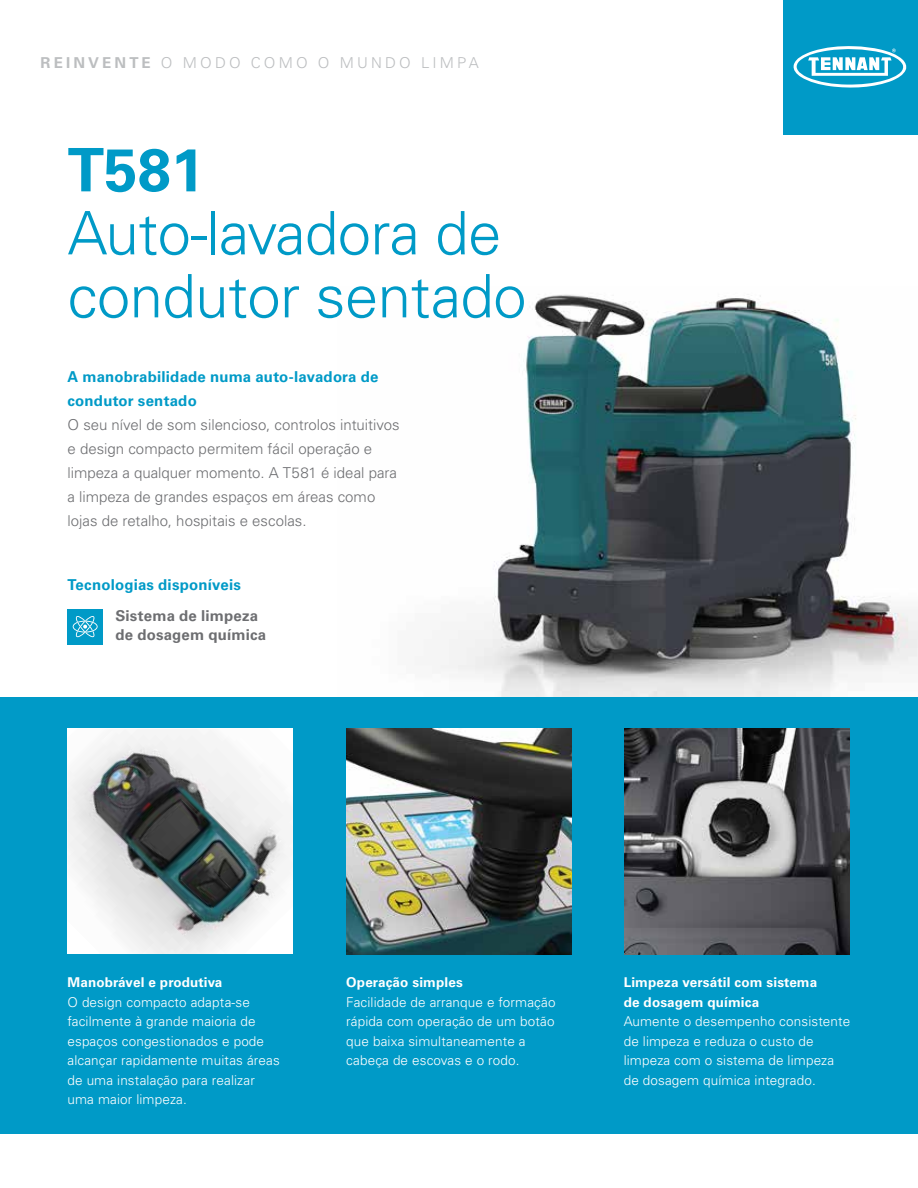
<style>
.page{position:relative;width:918px;height:1188px;background:#fff}
.page>*{position:absolute;margin:0;border:0;box-sizing:border-box;transform-origin:0 0}
.t1{font:300 60px/63px "Univers LT Std";letter-spacing:-.01em;color:#009ac7}
.t2{font:700 60px "Univers LT Std";color:#009ac7}
.t3{font:300 15px/24px "Univers LT Std";color:#6d6e71}
.t4{font:700 15px/24px "Univers LT Std";letter-spacing:.015em;color:#009ac7}
.t5{font:700 15px/19.5px "Univers LT Std";letter-spacing:.015em;color:#6d6e71}
.t6{font:300 15px "Univers LT Std";letter-spacing:.21em;color:#bcbec0}
.t7{font:300 13.5px/19.5px "Univers LT Std";letter-spacing:.01em;color:#fff}
.t8{font:700 13.5px/19.5px "Univers LT Std";letter-spacing:.01em;color:#fff}
.s1{font-weight:700}
</style>
<div class="page">
<img style="left:338px;top:294px;width:580px;height:404px">
<div style="left:0;top:698px;width:918px;height:436px;background:#009ac7"></div>
<img style="left:68px;top:729px;width:225px;height:225px">
<img style="left:624px;top:729px;width:226px;height:225px">
<img style="left:346px;top:729px;width:226px;height:225px">
<div style="left:783px;top:0;width:135px;height:135px;background:#009ac7"></div>
<svg style="left:793px;top:46px;width:114px;height:42px"></svg>
<div style="left:68px;top:609px;width:35px;height:35px;background:#009ac7"></div>
<svg style="left:73px;top:616px;width:25px;height:21px"></svg>
<p class="t6" style="left:40px;top:53px;width:440px"><span class="s1">REINVENTE</span> O MODO COMO O MUNDO LIMPA</p>
<h1 class="t2" style="left:68px;top:135px;width:138px">T581</h1>
<h1 class="t1" style="left:68px;top:202px;width:461px">Auto-lavadora de condutor sentado</h1>
<p class="t4" style="left:68px;top:365px;width:313px">A manobrabilidade numa auto-lavadora de condutor sentado</p>
<p class="t3" style="left:68px;top:412px;width:334px">O seu nível de som silencioso, controlos intuitivos e design compacto permitem fácil operação e limpeza a qualquer momento. A T581 é ideal para a limpeza de grandes espaços em áreas como lojas de retalho, hospitais e escolas.</p>
<p class="t4" style="left:67px;top:573px;width:175px">Tecnologias disponíveis</p>
<p class="t5" style="left:115px;top:606px;width:152px">Sistema de limpeza de dosagem química</p>
<p class="t8" style="left:67px;top:973px;width:156px">Manobrável e produtiva</p>
<p class="t7" style="left:67px;top:992px;width:214px">O design compacto adapta-se facilmente à grande maioria de espaços congestionados e pode alcançar rapidamente muitas áreas de uma instalação para realizar uma maior limpeza.</p>
<p class="t8" style="left:346px;top:973px;width:118px">Operação simples</p>
<p class="t7" style="left:346px;top:992px;width:211px">Facilidade de arranque e formação rápida com operação de um botão que baixa simultaneamente a cabeça de escovas e o rodo.</p>
<p class="t8" style="left:624px;top:973px;width:195px">Limpeza versátil com sistema de dosagem química</p>
<p class="t7" style="left:624px;top:1012px;width:228px">Aumente o desempenho consistente de limpeza e reduza o custo de limpeza com o sistema de limpeza de dosagem química integrado.</p>
</div>
